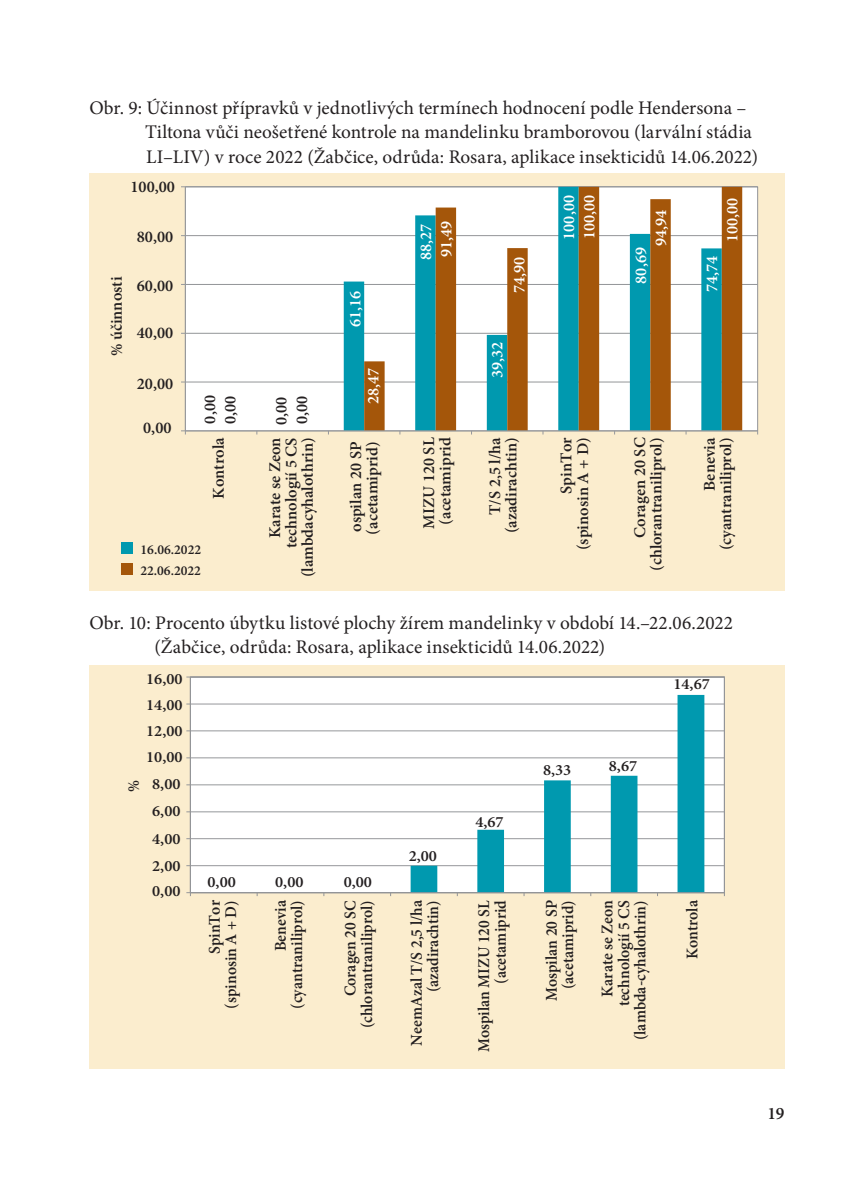
<style>
.page{position:relative;width:859px;height:1191px;background:#fff}
.page>*{position:absolute;margin:0;border:0;box-sizing:border-box;transform-origin:0 0}
.t1{font:19.25px/24.5px "Minion Pro";letter-spacing:.005em;color:#231f20}
.t2{font:600 17.5px "Minion Pro";color:#231f20}
.t3{font:600 16.45px/16.4px "Minion Pro";color:#231f20;text-align:right}
.t4{font:600 16.45px/16.4px "Minion Pro";color:#231f20;text-align:right;scale:.96 1}
.t5{font:600 16.45px "Minion Pro";letter-spacing:-.005em;color:#fff}
.t6{font:600 15.75px "Minion Pro";letter-spacing:-.005em;color:#231f20;scale:1.04 1}
.t7{font:600 13.65px/21.2px "Minion Pro";letter-spacing:-.005em;color:#231f20}
</style>
<div class="page">
<div style="left:89px;top:173px;width:695px;height:417px;background:#fbedce"></div>
<div style="left:185px;top:187px;width:572px;height:244px;background:#fff"></div>
<hr style="left:185px;top:382px;width:572px;height:1px;background:#939598">
<hr style="left:185px;top:333px;width:572px;height:1px;background:#939598">
<hr style="left:185px;top:284px;width:572px;height:1px;background:#939598">
<hr style="left:185px;top:235px;width:572px;height:1px;background:#939598">
<svg style="left:343px;top:187px;width:21px;height:243px;fill:#0099af"></svg>
<svg style="left:364px;top:187px;width:378px;height:243px"></svg>
<hr style="left:185px;top:187px;width:1px;height:244px;background:#989a9d">
<hr style="left:185px;top:430px;width:572px;height:1px;background:#989a9d">
<svg style="left:181px;top:430px;width:5px;height:4px"></svg>
<div style="left:121px;top:542px;width:11px;height:12px;background:#0099af"></div>
<div style="left:121px;top:563px;width:11px;height:12px;background:#a4560a"></div>
<div style="left:89px;top:665px;width:695px;height:404px;background:#fbedce"></div>
<div style="left:190px;top:677px;width:534px;height:215px;background:#fff"></div>
<hr style="left:190px;top:865px;width:534px;height:1px;background:#939598">
<hr style="left:190px;top:838px;width:534px;height:1px;background:#939598">
<hr style="left:190px;top:811px;width:534px;height:1px;background:#939598">
<hr style="left:190px;top:784px;width:534px;height:1px;background:#939598">
<hr style="left:190px;top:757px;width:534px;height:1px;background:#939598">
<hr style="left:190px;top:730px;width:534px;height:1px;background:#939598">
<hr style="left:190px;top:703px;width:534px;height:1px;background:#939598">
<svg style="left:410px;top:695px;width:294px;height:197px"></svg>
<hr style="left:190px;top:677px;width:1px;height:215px;background:#939598">
<hr style="left:190px;top:892px;width:534px;height:1px;background:#939598">
<p class="t1" style="left:145px;top:95px;width:614px;text-indent:-56px">Obr. 9: Účinnost přípravků v jednotlivých termínech hodnocení podle Hendersona –<br>Tiltona vůči neošetřené kontrole na mandelinku bramborovou (larvální stádia<br>LI–LIV) v roce 2022 (Žabčice, odrůda: Rosara, aplikace insekticidů 14.06.2022)</p>
<p class="t3" style="left:108px;top:356px;width:81px;rotate:-90deg">% účinnosti</p>
<p class="t3" style="left:130px;top:179px;width:46px">100,00</p>
<p class="t3" style="left:137px;top:229px;width:38px">80,00</p>
<p class="t3" style="left:137px;top:277px;width:38px">60,00</p>
<p class="t3" style="left:137px;top:325px;width:38px">40,00</p>
<p class="t3" style="left:137px;top:375px;width:38px">20,00</p>
<p class="t3" style="left:143px;top:419px;width:30px">0,00</p>
<p class="t3" style="left:201px;top:423px;width:30px;rotate:-90deg">0,00</p>
<p class="t3" style="left:273px;top:425px;width:30px;rotate:-90deg">0,00</p>
<p class="t3" style="left:222px;top:424px;width:30px;rotate:-90deg">0,00</p>
<p class="t3" style="left:293px;top:424px;width:30px;rotate:-90deg">0,00</p>
<p class="t5" style="left:343px;top:327px;width:38px;rotate:-90deg">61,16</p>
<p class="t5" style="left:362px;top:404px;width:38px;rotate:-90deg">28,47</p>
<p class="t5" style="left:434px;top:257px;width:38px;rotate:-90deg">91,49</p>
<p class="t5" style="left:414px;top:260px;width:38px;rotate:-90deg">88,27</p>
<p class="t5" style="left:507px;top:293px;width:38px;rotate:-90deg">74,90</p>
<p class="t5" style="left:485px;top:378px;width:38px;rotate:-90deg">39,32</p>
<p class="t5" style="left:577px;top:239px;width:46px;rotate:-90deg">100,00</p>
<p class="t5" style="left:557px;top:240px;width:46px;rotate:-90deg">100,00</p>
<p class="t5" style="left:649px;top:246px;width:38px;rotate:-90deg">94,94</p>
<p class="t5" style="left:720px;top:242px;width:46px;rotate:-90deg">100,00</p>
<p class="t5" style="left:629px;top:283px;width:38px;rotate:-90deg">80,69</p>
<p class="t5" style="left:700px;top:292px;width:38px;rotate:-90deg">74,74</p>
<p class="t7" style="left:140px;top:538px;width:62px">16.06.2022<br>22.06.2022</p>
<p class="t3" style="left:210px;top:498px;width:63px;rotate:-90deg">Kontrola</p>
<p class="t3" style="left:347px;top:534px;width:94px;text-align:left;rotate:-90deg">ospilan 20 SP (acetamiprid)</p>
<p class="t3" style="left:420px;top:528px;width:93px;text-align:left;rotate:-90deg">MIZU 120 SL (acetamiprid</p>
<p class="t3" style="left:486px;top:533px;width:97px;rotate:-90deg">T/S 2,5 l/ha (azadirachtin)</p>
<p class="t3" style="left:558px;top:550px;width:114px;rotate:-90deg">SpinTor (spinosin A + D)</p>
<p class="t3" style="left:700px;top:550px;width:114px;rotate:-90deg">Benevia (cyantraniliprol)</p>
<p class="t3" style="left:631px;top:571px;width:135px;rotate:-90deg">Coragen 20 SC (chlorantraniliprol)</p>
<p class="t3" style="left:266px;top:577px;width:141px;rotate:-90deg">Karate se Zeon technologií 5 CS (lambdacyhalothrin)</p>
<p class="t1" style="left:154px;top:610px;width:579px;text-indent:-65px">Obr. 10: Procento úbytku listové plochy žírem mandelinky v období 14.–22.06.2022 (Žabčice, odrůda: Rosara, aplikace insekticidů 14.06.2022)</p>
<p class="t4" style="left:125px;top:792px;width:14px;rotate:-90deg">%</p>
<p class="t6" style="left:146px;top:667px;width:36px">16,00</p>
<p class="t6" style="left:146px;top:693px;width:36px">14,00</p>
<p class="t6" style="left:146px;top:720px;width:36px">12,00</p>
<p class="t6" style="left:146px;top:746px;width:36px">10,00</p>
<p class="t6" style="left:152px;top:772px;width:29px">8,00</p>
<p class="t6" style="left:152px;top:800px;width:29px">6,00</p>
<p class="t6" style="left:152px;top:827px;width:29px">4,00</p>
<p class="t6" style="left:152px;top:854px;width:29px">2,00</p>
<p class="t6" style="left:152px;top:880px;width:29px">0,00</p>
<p class="t6" style="left:207px;top:871px;width:29px">0,00</p>
<p class="t6" style="left:275px;top:871px;width:29px">0,00</p>
<p class="t6" style="left:343px;top:871px;width:29px">0,00</p>
<p class="t6" style="left:408px;top:845px;width:29px">2,00</p>
<p class="t6" style="left:475px;top:810px;width:29px">4,67</p>
<p class="t6" style="left:543px;top:759px;width:29px">8,33</p>
<p class="t6" style="left:608px;top:755px;width:29px">8,67</p>
<p class="t6" style="left:673px;top:673px;width:36px">14,67</p>
<p class="t4" style="left:206px;top:1008px;width:114px;rotate:-90deg">SpinTor (spinosin A + D)</p>
<p class="t4" style="left:272px;top:1008px;width:114px;rotate:-90deg">Benevia (cyantraniliprol)</p>
<p class="t4" style="left:342px;top:1028px;width:135px;rotate:-90deg">Coragen 20 SC (chlorantraniliprol)</p>
<p class="t4" style="left:408px;top:1045px;width:153px;rotate:-90deg">NeemAzal T/S 2,5 l/ha (azadirachtin)</p>
<p class="t4" style="left:475px;top:1052px;width:160px;rotate:-90deg">Mospilan MIZU 120 SL (acetamiprid</p>
<p class="t4" style="left:543px;top:1001px;width:106px;rotate:-90deg">Mospilan 20 SP (acetamiprid)</p>
<p class="t4" style="left:598px;top:1040px;width:147px;rotate:-90deg">Karate se Zeon technologií 5 CS (lambda-cyhalothrin)</p>
<p class="t4" style="left:683px;top:959px;width:63px;rotate:-90deg">Kontrola</p>
<p class="t2" style="left:767px;top:1101px;width:18px">19</p>
</div>
